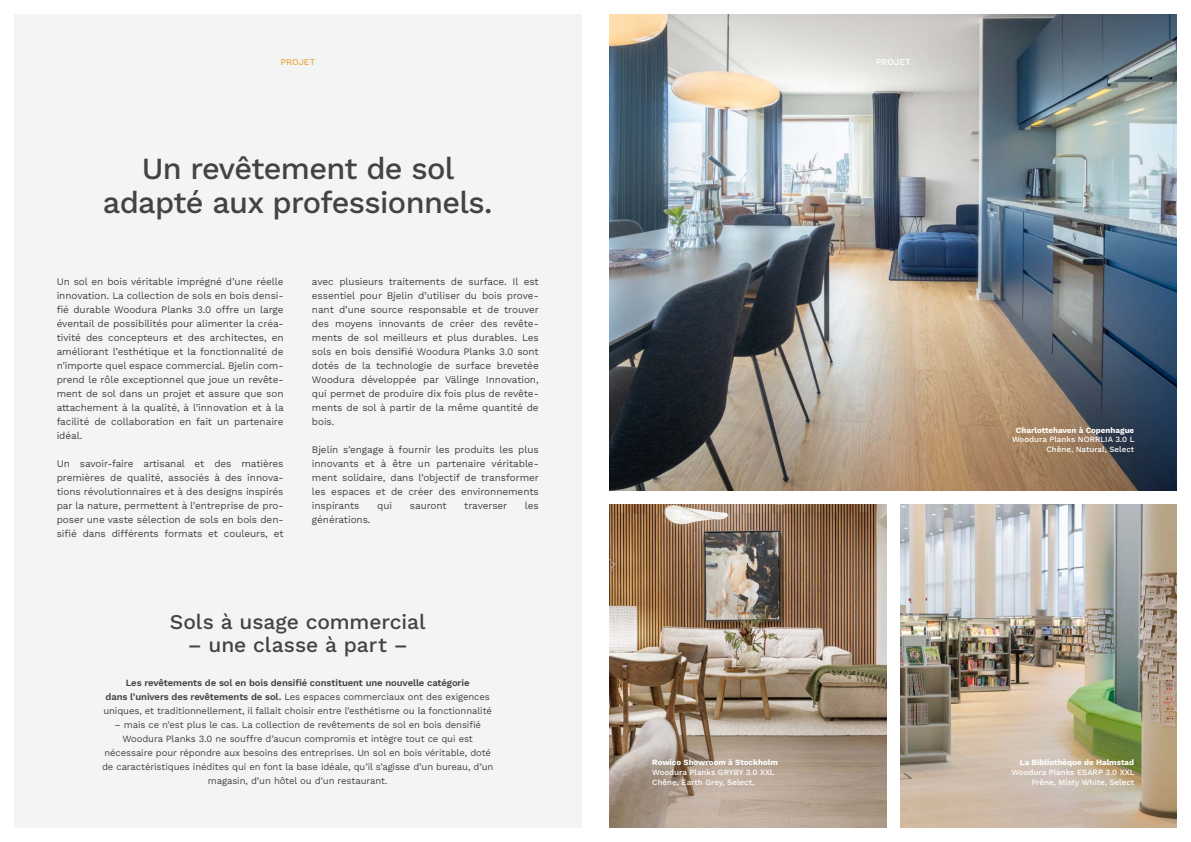
<style>
.page{position:relative;width:1191px;height:842px;background:#fff}
.page>*{position:absolute;margin:0;border:0;box-sizing:border-box;transform-origin:0 0}
.t1{font:30.7px/33.8px "Work Sans";letter-spacing:-.02em;color:#454240;text-align:center}
.t2{font:21px "Work Sans";letter-spacing:-.005em;color:#454240}
.t3{font:10px/14px "Work Sans";letter-spacing:-.005em;color:#454240;text-align:justify}
.t4{font:9.5px/14px "Work Sans";letter-spacing:-.01em;color:#454240;text-align:center}
.t5{font:9px "Work Sans";color:#e9ac44}
.t6{font:9px "Work Sans";color:#fff}
.t7{font:8px/9.6px "Work Sans";color:#fff;text-align:right}
</style>
<div class="page">
<div style="left:14px;top:14px;width:567px;height:814px;background:#f3f4f4"></div>
<img style="left:609px;top:14px;width:567px;height:476px">
<img style="left:609px;top:505px;width:277px;height:323px">
<img style="left:900px;top:505px;width:276px;height:323px">
<p class="t5" style="left:280px;top:55px;width:36px">PROJET</p>
<h1 class="t1" style="left:103px;top:151px;width:391px">Un revêtement de sol adapté aux professionnels.</h1>
<p class="t3" style="left:57px;top:274px;width:229px">Un sol en bois véritable imprégné d’une réelle innovation. La collection de sols en bois densi&shy;fié durable Woodura Planks 3.0 offre un large éventail de possibilités pour alimenter la créa&shy;tivité des concepteurs et des architectes, en améliorant l’esthétique et la fonctionnalité de n’importe quel espace commercial. Bjelin com&shy;prend le rôle exceptionnel que joue un revête&shy;ment de sol dans un projet et assure que son attachement à la qualité, à l’innovation et à la facilité de collaboration en fait un partenaire idéal.</p>
<p class="t3" style="left:57px;top:456px;width:228px">Un savoir-faire artisanal et des matières premières de qualité, associés à des innova&shy;tions révolutionnaires et à des designs inspirés par la nature, permettent à l’entreprise de pro&shy;poser une vaste sélection de sols en bois den&shy;sifié dans différents formats et couleurs, et</p>
<p class="t3" style="left:312px;top:274px;width:229px">avec plusieurs traitements de surface. Il est essentiel pour Bjelin d’utiliser du bois prove&shy;nant d’une source responsable et de trouver des moyens innovants de créer des revête&shy;ments de sol meilleurs et plus durables. Les sols en bois densifié Woodura Planks 3.0 sont dotés de la technologie de surface brevetée Woodura développée par Välinge Innovation, qui permet de produire dix fois plus de revête&shy;ments de sol à partir de la même quantité de bois.</p>
<p class="t3" style="left:312px;top:442px;width:228px">Bjelin s’engage à fournir les produits les plus innovants et à être un partenaire véritable&shy;ment solidaire, dans l’objectif de transformer les espaces et de créer des environnements inspirants</p>
<p class="t3" style="left:377px;top:498px;width:16px">qui</p>
<p class="t3" style="left:410px;top:498px;width:38px">sauront</p>
<p class="t3" style="left:464px;top:498px;width:45px">traverser</p>
<p class="t3" style="left:525px;top:498px;width:15px">les</p>
<p class="t3" style="left:312px;top:512px;width:60px">générations.</p>
<h2 class="t2" style="left:170px;top:606px;width:257px">Sols à usage commercial</h2>
<h2 class="t2" style="left:188px;top:629px;width:222px">– une classe à part –</h2>
<p class="t4" style="left:103px;top:676px;width:390px">Les revêtements de sol en bois densifié constituent une nouvelle catégorie<br>dans l’univers des revêtements de sol. Les espaces commerciaux ont des exigences uniques, et traditionnellement, il fallait choisir entre l’esthétisme ou la fonctionnalité</p>
<p class="t4" style="left:102px;top:718px;width:393px">– mais ce n’est plus le cas. La collection de revêtements de sol en bois densifié Woodura Planks 3.0 ne souffre d’aucun compromis et intègre tout ce qui est nécessaire pour répondre aux besoins des entreprises. Un sol en bois véritable, doté de caractéristiques inédites qui en font la base idéale, qu’il s’agisse d’un bureau, d’un magasin, d’un hôtel ou d’un restaurant.</p>
<p class="t6" style="left:876px;top:55px;width:36px">PROJET</p>
<p class="t7" style="left:1012px;top:425px;width:124px">Charlottehaven à Copenhague<br>Woodura Planks NORRLIA 3.0 L<br>Chêne, Natural, Select</p>
<p class="t7" style="left:652px;top:757px;width:127px;text-align:left">Rowico Showroom à Stockholm<br>Woodura Planks GRYBY 3.0 XXL<br>Chêne, Earth Grey, Select,</p>
<p class="t7" style="left:1011px;top:757px;width:125px">La Bibliothèque de Halmstad<br>Woodura Planks ESARP 3.0 XXL<br>Frêne, Misty White, Select</p>
</div>
